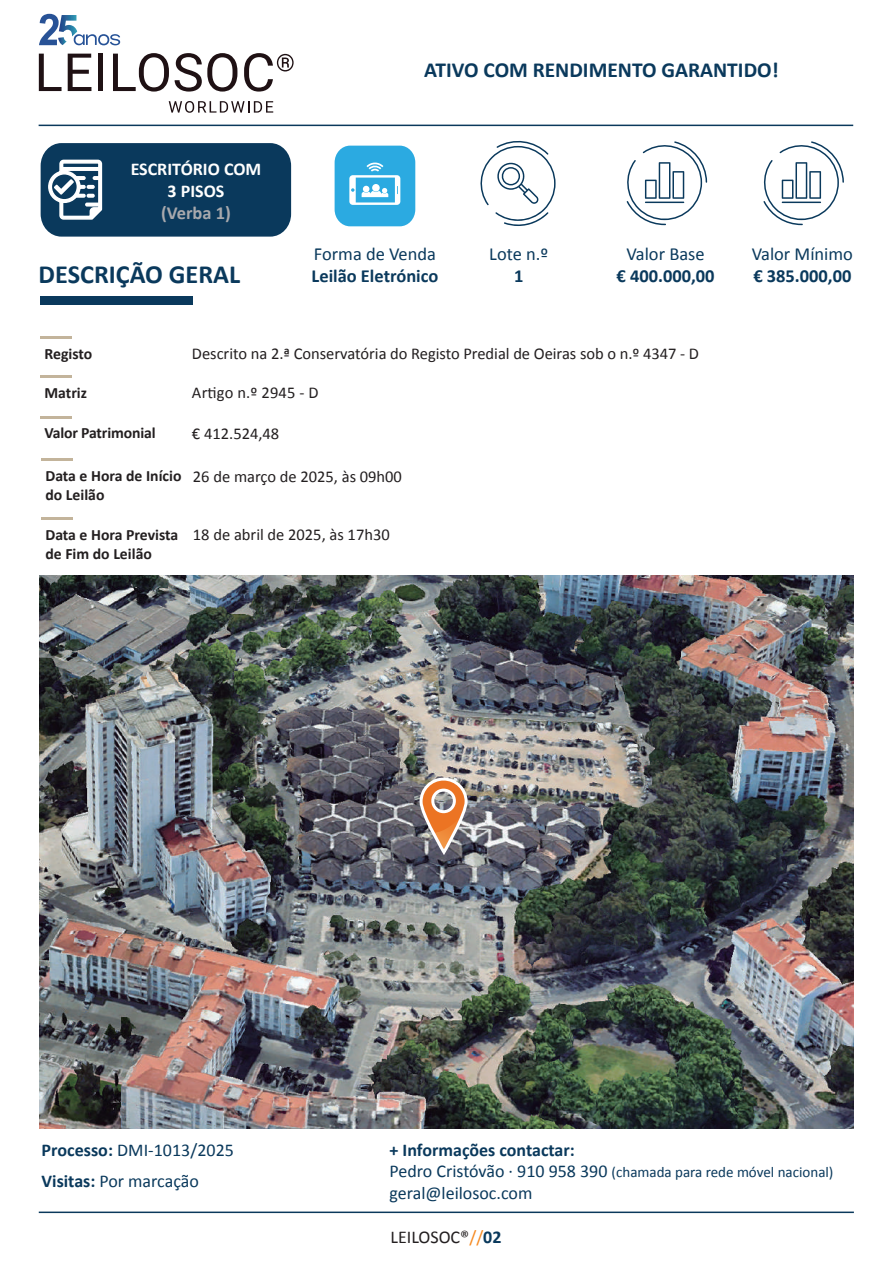
<style>
.page{position:relative;width:893px;height:1263px;background:#fff}
.page>*{position:absolute;margin:0;border:0;box-sizing:border-box;transform-origin:0 0}
.t1{font:700 26.25px "Calibri";color:#0a395c}
.t2{font:700 21.45px "Calibri";color:#0a395c}
.t3{font:18.45px "Calibri";color:#0a395c}
.t4{font:700 18.45px "Calibri";color:#0a395c}
.t5{font:700 18.45px "Calibri";color:#a8a9ad}
.t6{font:18px "Calibri";color:#0a395c}
.t7{font:700 18px "Calibri";color:#0a395c}
.t8{font:700 18px/21.6px "Calibri";color:#fff;text-align:center}
.t9{font:18px "Calibri";color:#231f20}
.t10{font:16.5px "Calibri";color:#231f20}
.t11{font:700 15.75px "Calibri";color:#231f20}
.t12{font:15px "Calibri";color:#0a395c}
.s1{font-weight:700;font-size:15.75px}
.s2{font-weight:700}
.s3{font-size:18px}
.s4{color:#f68a21}
.s5{font-weight:700;color:#0a395c}
</style>
<div class="page">
<hr style="left:39px;top:125px;width:814px;height:1px;background:#0a395c">
<div style="left:40px;top:297px;width:153px;height:8px;background:#0a395c"></div>
<div style="left:41px;top:143px;width:250px;height:94px;background:#0a395c;border-radius:22px"></div>
<svg style="left:48px;top:159px;width:55px;height:61px"></svg>
<hr style="left:40px;top:336px;width:32px;height:3px;background:#c3b49b">
<hr style="left:40px;top:375px;width:32px;height:2px;background:#c3b49b">
<hr style="left:40px;top:416px;width:32px;height:3px;background:#c3b49b">
<svg style="left:763px;top:141px;width:81px;height:84px"></svg>
<svg style="left:626px;top:141px;width:81px;height:84px"></svg>
<svg style="left:480px;top:140px;width:76px;height:86px"></svg>
<div style="left:335px;top:146px;width:80px;height:80px;background:#2baae1;border-radius:16px"></div>
<svg style="left:349px;top:162px;width:51px;height:43px"></svg>
<img style="left:39px;top:576px;width:814px;height:552px">
<hr style="left:39px;top:1211px;width:815px;height:2px;background:#0a395c">
<hr style="left:41px;top:458px;width:32px;height:3px;background:#c3b49b">
<hr style="left:41px;top:517px;width:32px;height:2px;background:#c3b49b">
<svg style="left:39px;top:54px;width:23px;height:37px"></svg>
<svg style="left:68px;top:54px;width:23px;height:37px"></svg>
<div style="left:98px;top:54px;width:5px;height:37px;background:#1f1114"></div>
<svg style="left:113px;top:53px;width:56px;height:39px"></svg>
<svg style="left:175px;top:53px;width:62px;height:39px"></svg>
<svg style="left:244px;top:53px;width:50px;height:39px"></svg>
<svg style="left:169px;top:101px;width:104px;height:12px"></svg>
<svg style="left:39px;top:14px;width:81px;height:31px"></svg>
<svg style="left:418px;top:776px;width:48px;height:79px;background:#ba9076"></svg>
<p class="t8" style="left:131px;top:158px;width:132px">ESCRITÓRIO COM<br>3 PISOS</p>
<p class="t5" style="left:161px;top:200px;width:71px">(Verba 1)</p>
<h1 class="t1" style="left:39px;top:256px;width:203px">DESCRIÇÃO GERAL</h1>
<h2 class="t2" style="left:424px;top:55px;width:356px">ATIVO COM RENDIMENTO GARANTIDO!</h2>
<p class="t3" style="left:314px;top:243px;width:124px">Forma de Venda</p>
<p class="t4" style="left:312px;top:263px;width:128px">Leilão Eletrónico</p>
<p class="t3" style="left:489px;top:243px;width:60px">Lote n.º</p>
<p class="t4" style="left:514px;top:263px;width:11px">1</p>
<p class="t3" style="left:626px;top:243px;width:80px">Valor Base</p>
<p class="t4" style="left:616px;top:263px;width:100px">€ 400.000,00</p>
<p class="t3" style="left:752px;top:243px;width:103px">Valor Mínimo</p>
<p class="t4" style="left:753px;top:263px;width:100px">€ 385.000,00</p>
<p class="t11" style="left:44px;top:342px;width:49px">Registo</p>
<p class="t10" style="left:192px;top:344px;width:509px">Descrito na 2.ª Conservatória do Registo Predial de Oeiras sob o n.º 4347 - D</p>
<p class="t11" style="left:44px;top:381px;width:44px">Matriz</p>
<p class="t10" style="left:192px;top:382px;width:128px">Artigo n.º 2945 - D</p>
<p class="t11" style="left:44px;top:422px;width:113px">Valor Patrimonial</p>
<p class="t10" style="left:192px;top:423px;width:89px">€ 412.524,48</p>
<p class="t10" style="left:45px;top:466px;width:358px"><span class="s1">Data e Hora de Início</span> 26 de março de 2025, às 09h00</p>
<p class="t11" style="left:45px;top:483px;width:61px">do Leilão</p>
<p class="t10" style="left:45px;top:525px;width:346px"><span class="s1">Data e Hora Prevista</span> 18 de abril de 2025, às 17h30</p>
<p class="t11" style="left:45px;top:542px;width:108px">de Fim do Leilão</p>
<p class="t6" style="left:42px;top:1139px;width:194px"><span class="s2">Processo:</span> DMI-1013/2025</p>
<p class="t7" style="left:390px;top:1137px;width:187px">+ Informações contactar:</p>
<p class="t12" style="left:390px;top:1163px;width:445px"><span class="s3">Pedro Cristóvão · 910 958 390</span> (chamada para rede móvel nacional)</p>
<p class="t6" style="left:390px;top:1182px;width:144px">geral@leilosoc.com</p>
<p class="t6" style="left:42px;top:1170px;width:159px"><span class="s2">Visitas:</span> Por marcação</p>
<p class="t9" style="left:390px;top:1226px;width:113px">LEILOSOC®<span class="s4">//</span><span class="s5">02</span></p>
</div>
